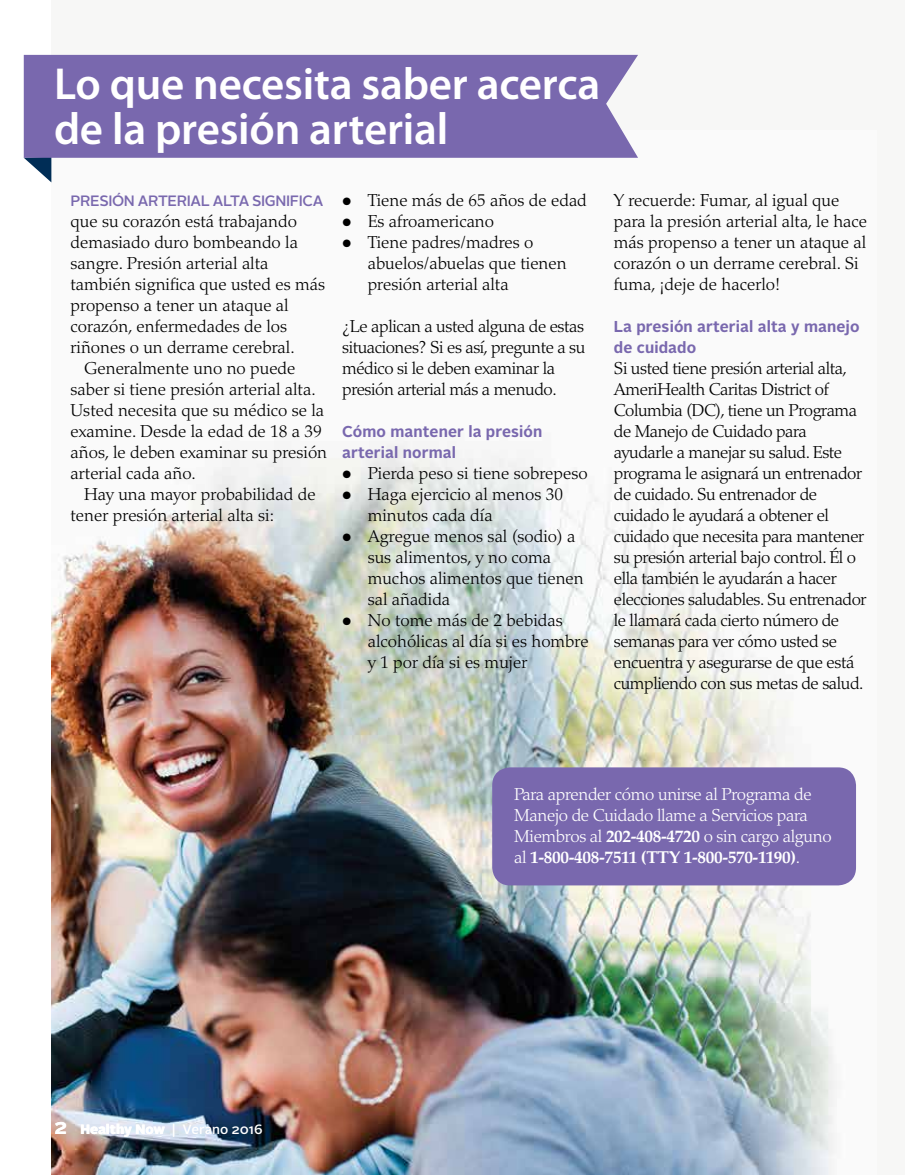
<style>
.page{position:relative;width:905px;height:1175px;background:#fff}
.page>*{position:absolute;margin:0;border:0;box-sizing:border-box;transform-origin:0 0}
.t1{font:600 45px/45px "Myriad Pro";letter-spacing:-.005em;color:#fff}
.t2{font:700 21px "Alright Sans";color:#fff}
.t3{font:300 17.25px/21px "Palatino LT Std";color:#000}
.t4{font:300 17.25px/21px "Palatino LT Std";letter-spacing:-.025em;color:#000}
.t5{font:300 17.25px/21px "Palatino LT Std";letter-spacing:-.02em;color:#fff}
.t6{font:700 15.75px/21px "Alright Sans";letter-spacing:.01em;color:#7968ae}
.t7{font:500 15px "Alright Sans";letter-spacing:-.025em;color:#7968ae}
.t8{font:900 13.5px "Alright Sans";color:#fff}
.s1{font-family:"Alright Sans";font-weight:500;font-size:10.5px}
.s2{font-weight:400}
.s3{font-weight:500}
.s4{font-weight:700}
</style>
<div class="page">
<div style="left:51px;top:0;width:853px;height:1174px;background:#f7f7f6"></div>
<img style="left:51px;top:158px;width:805px;height:1016px">
<svg style="left:24px;top:158px;width:27px;height:24px"></svg>
<div style="left:24px;top:55px;width:614px;height:103px;background:#7968ae"></div>
<div style="left:492px;top:767px;width:364px;height:118px;background:#7968ae;border-radius:18px"></div>
<h1 class="t1" style="left:54px;top:61px;width:547px">Lo que necesita saber acerca de la presión arterial</h1>
<p class="t7" style="left:70px;top:190px;width:254px">PRESIÓN ARTERIAL ALTA SIGNIFICA</p>
<p class="t3" style="left:70px;top:211px;width:228px">que su corazón está trabajando</p>
<p class="t3" style="left:70px;top:232px;width:229px">demasiado duro bombeando la</p>
<p class="t3" style="left:70px;top:253px;width:199px">sangre. Presión arterial alta</p>
<p class="t3" style="left:70px;top:274px;width:256px">también significa que usted es más</p>
<p class="t3" style="left:70px;top:295px;width:220px">propenso a tener un ataque al</p>
<p class="t3" style="left:70px;top:316px;width:218px">corazón, enfermedades de los</p>
<p class="t3" style="left:70px;top:337px;width:226px">riñones o un derrame cerebral.</p>
<p class="t3" style="left:84px;top:358px;width:213px">Generalmente uno no puede</p>
<p class="t3" style="left:70px;top:379px;width:247px">saber si tiene presión arterial alta.</p>
<p class="t3" style="left:70px;top:400px;width:255px">Usted necesita que su médico se la</p>
<p class="t3" style="left:70px;top:421px;width:252px">examine. Desde la edad de 18 a 39</p>
<p class="t3" style="left:70px;top:442px;width:258px">años, le deben examinar su presión</p>
<p class="t3" style="left:70px;top:463px;width:127px">arterial cada año.</p>
<p class="t3" style="left:84px;top:484px;width:233px">Hay una mayor probabilidad de</p>
<p class="t3" style="left:70px;top:505px;width:205px">tener presión arterial alta si:</p>
<p class="t3" style="left:342px;top:190px;width:246px"><span class="s1">●</span> Tiene más de 65 años de edad</p>
<p class="t3" style="left:342px;top:211px;width:153px"><span class="s1">●</span> Es afroamericano</p>
<p class="t3" style="left:368px;top:232px;width:200px;text-indent:-26px"><span class="s1">●</span> Tiene padres/madres o abuelos/abuelas que tienen presión arterial alta</p>
<p class="t4" style="left:342px;top:316px;width:245px">¿Le aplican a usted alguna de estas situaciones? Si es así, pregunte a su médico si le deben examinar la presión arterial más a menudo.</p>
<p class="t6" style="left:342px;top:421px;width:202px">Cómo mantener la presión arterial normal</p>
<p class="t3" style="left:342px;top:463px;width:247px"><span class="s1">●</span> Pierda peso si tiene sobrepeso</p>
<p class="t3" style="left:368px;top:484px;width:197px;text-indent:-26px"><span class="s1">●</span> Haga ejercicio al menos 30 minutos cada día</p>
<p class="t3" style="left:368px;top:526px;width:218px;text-indent:-26px"><span class="s1">●</span> Agregue menos sal (sodio) a sus alimentos, y no coma muchos alimentos que tienen sal añadida</p>
<p class="t3" style="left:368px;top:610px;width:222px;text-indent:-26px"><span class="s1">●</span> No tome más de 2 bebidas alcohólicas al día si es hombre y 1 por día si es mujer</p>
<p class="t3" style="left:614px;top:190px;width:255px">Y recuerde: Fumar, al igual que para la presión arterial alta, le hace más propenso a tener un ataque al corazón o un derrame cerebral. Si fuma, ¡deje de hacerlo!</p>
<p class="t6" style="left:614px;top:316px;width:247px">La presión arterial alta y manejo de cuidado</p>
<p class="t4" style="left:614px;top:358px;width:254px">Si usted tiene presión arterial alta, AmeriHealth Caritas District of Columbia (DC), tiene un Programa de Manejo de Cuidado para ayudarle a manejar su salud. Este programa le asignará un entrenador de cuidado. Su entrenador de cuidado le ayudará a obtener el cuidado que necesita para mantener su presión arterial bajo control. Él o ella también le ayudarán a hacer elecciones saludables. Su entrenador le llamará cada cierto número de semanas para ver cómo usted se encuentra y asegurarse de que está cumpliendo con sus metas de salud.</p>
<p class="t2" style="left:54px;top:1112px;width:14px">2</p>
<p class="t8" style="left:80px;top:1120px;width:184px">Healthy Now <span class="s2">|</span> <span class="s3">Verano 2016</span></p>
<p class="t5" style="left:514px;top:784px;width:319px">Para aprender cómo unirse al Programa de Manejo de Cuidado llame a Servicios para Miembros al <span class="s4">202-408-4720</span> o sin cargo alguno al <span class="s4">1-800-408-7511 (TTY 1-800-570-1190)</span>.</p>
</div>
